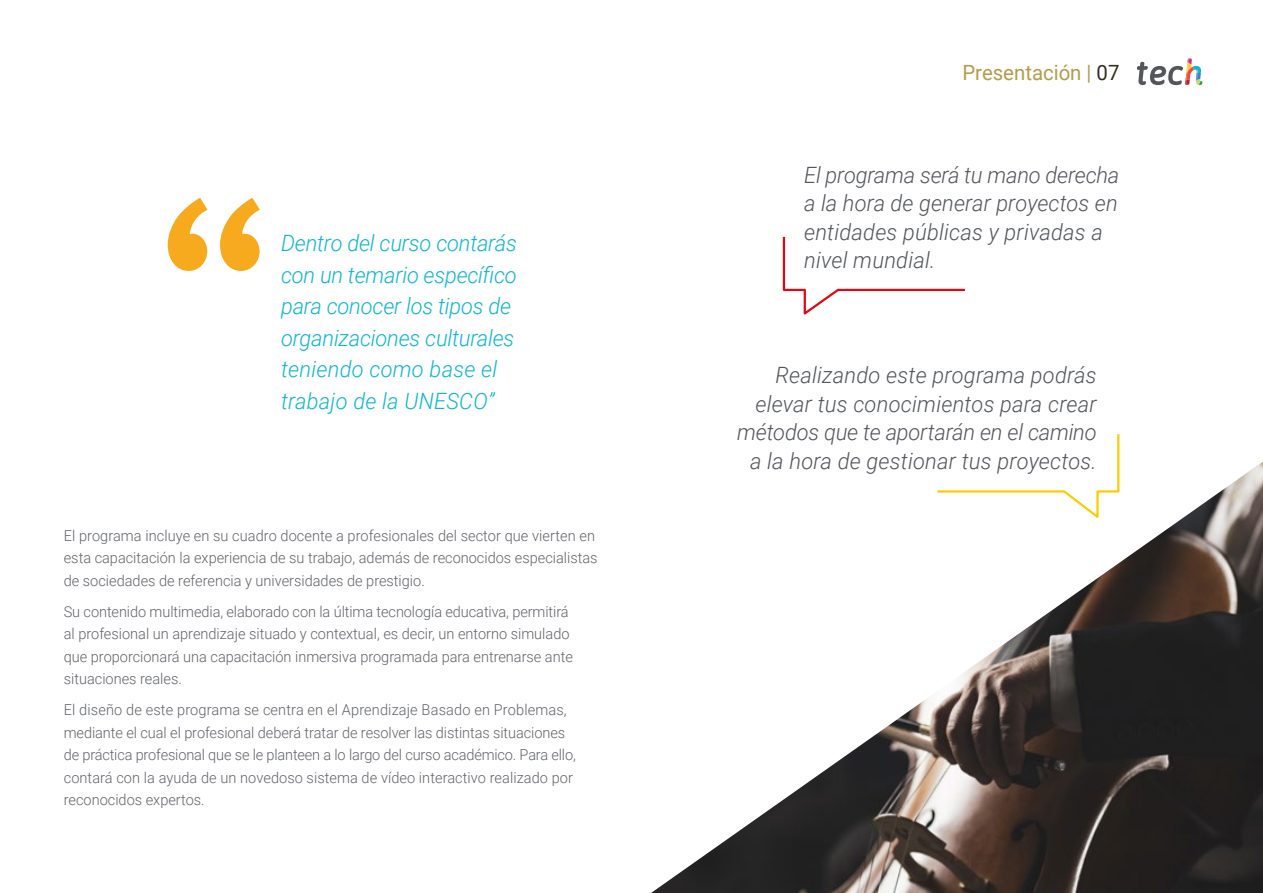
<style>
.page{position:relative;width:1263px;height:893px;background:#fff}
.page>*{position:absolute;margin:0;border:0;box-sizing:border-box;transform-origin:0 0}
.t1{font:italic 300 22.5px/28.5px "Roboto";letter-spacing:.01em;color:#52555b}
.t2{font:italic 300 22.5px/31.5px "Roboto";letter-spacing:-.01em;color:#0fb6cf}
.t3{font:21px "Roboto";color:#b49c4b}
.t4{font:300 15px/22.5px "Roboto";color:#61646a}
.s1{color:#312e20}
</style>
<div class="page">
<svg style="left:168px;top:198px;width:92px;height:73px"></svg>
<img style="left:651px;top:461px;width:612px;height:432px">
<svg style="left:782px;top:236px;width:183px;height:79px"></svg>
<svg style="left:1137px;top:58px;width:65px;height:28px"></svg>
<svg style="left:935px;top:434px;width:185px;height:87px"></svg>
<h1 class="t2" style="left:281px;top:227px;width:237px">Dentro del curso contarás con un temario específico para conocer los tipos de organizaciones culturales teniendo como base el trabajo de la UNESCO”</h1>
<p class="t4" style="left:64px;top:523px;width:535px">El programa incluye en su cuadro docente a profesionales del sector que vierten en esta capacitación la experiencia de su trabajo, además de reconocidos especialistas de sociedades de referencia y universidades de prestigio.</p>
<p class="t4" style="left:64px;top:599px;width:511px">Su contenido multimedia, elaborado con la última tecnología educativa, permitirá al profesional un aprendizaje situado y contextual, es decir, un entorno simulado que proporcionará una capacitación inmersiva programada para entrenarse ante situaciones reales.</p>
<p class="t4" style="left:64px;top:698px;width:513px">El diseño de este programa se centra en el Aprendizaje Basado en Problemas, mediante el cual el profesional deberá tratar de resolver las distintas situaciones de práctica profesional que se le planteen a lo largo del curso académico. Para ello, contará con la ayuda de un novedoso sistema de vídeo interactivo realizado por reconocidos expertos.</p>
<h2 class="t3" style="left:962px;top:57px;width:159px">Presentación | <span class="s1">07</span></h2>
<h1 class="t1" style="left:804px;top:160px;width:317px">El programa será tu mano derecha a la hora de generar proyectos en entidades públicas y privadas a nivel mundial.</h1>
<h1 class="t1" style="left:737px;top:360px;width:361px;text-align:right">Realizando este programa podrás elevar tus conocimientos para crear métodos que te aportarán en el camino a la hora de gestionar tus proyectos.</h1>
</div>
